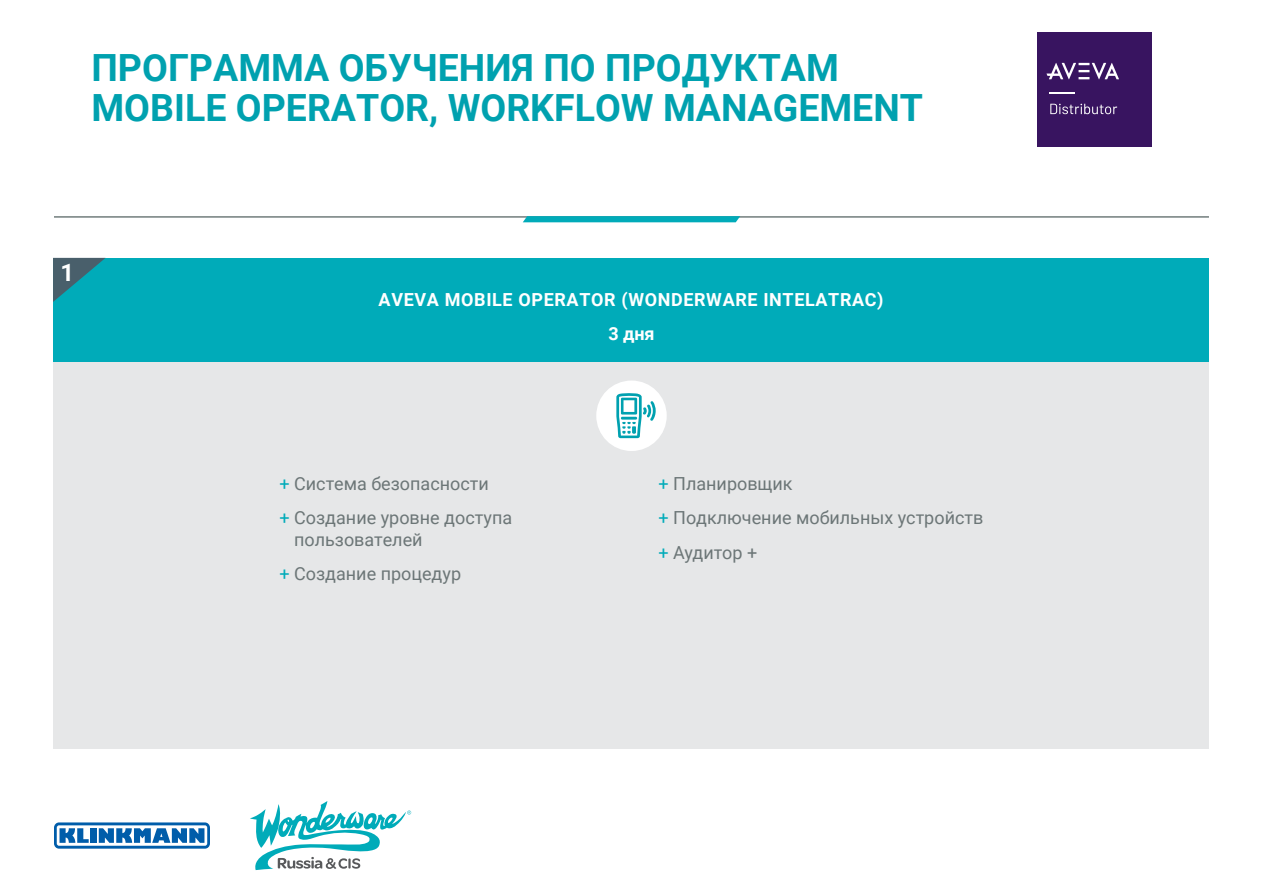
<style>
.page{position:relative;width:1263px;height:893px;background:#fff}
.page>*{position:absolute;margin:0;border:0;box-sizing:border-box;transform-origin:0 0}
.t1{font:700 37.5px/40.5px "Roboto";color:#00a1af}
.t2{font:700 24px "Roboto";color:#fff}
.t3{font:18px/34.3px "Roboto";color:#6c7677}
.t4{font:700 18px/33.6px "Roboto";letter-spacing:.035em;color:#fff;text-align:center}
.s1{color:#00abb9}
</style>
<div class="page">
<hr style="left:54px;top:216px;width:1155px;height:2px;background:#717d7c">
<svg style="left:523px;top:216px;width:217px;height:6px"></svg>
<svg style="left:250px;top:801px;width:161px;height:69px"></svg>
<svg style="left:54px;top:822px;width:156px;height:27px"></svg>
<div style="left:1037px;top:33px;width:114px;height:114px;background:#381460"></div>
<svg style="left:1046px;top:63px;width:73px;height:16px"></svg>
<svg style="left:1050px;top:104px;width:67px;height:10px"></svg>
<svg style="left:1049px;top:92px;width:25px;height:1px"></svg>
<div style="left:53px;top:258px;width:1156px;height:490px;background:#e6e7e8"></div>
<div style="left:53px;top:258px;width:1156px;height:103px;background:#00abb9"></div>
<svg style="left:53px;top:258px;width:52px;height:44px"></svg>
<div style="left:596px;top:381px;width:71px;height:70px;background:#fff;border-radius:50%"></div>
<svg style="left:617px;top:393px;width:38px;height:45px"></svg>
<h1 class="t1" style="left:91px;top:46px;width:833px">ПРОГРАММА ОБУЧЕНИЯ ПО ПРОДУКТАМ<br>MOBILE OPERATOR, WORKFLOW MANAGEMENT</h1>
<h2 class="t2" style="left:61px;top:255px;width:15px">1</h2>
<p class="t4" style="left:379px;top:282px;width:506px">AVEVA MOBILE OPERATOR (WONDERWARE INTELATRAC)<br>3 дня</p>
<p class="t3" style="left:279px;top:466px;width:234px"><span class="s1">+</span> Система безопасности<br><span class="s1">+</span> Создание уровне доступа</p>
<p class="t3" style="left:279px;top:522px;width:183px;text-indent:15px">пользователей<br><span class="s1">+</span> Создание процедур</p>
<p class="t3" style="left:658px;top:466px;width:326px"><span class="s1">+</span> Планировщик<br><span class="s1">+</span> Подключение мобильных устройств <span class="s1">+</span> Аудитор +</p>
</div>
